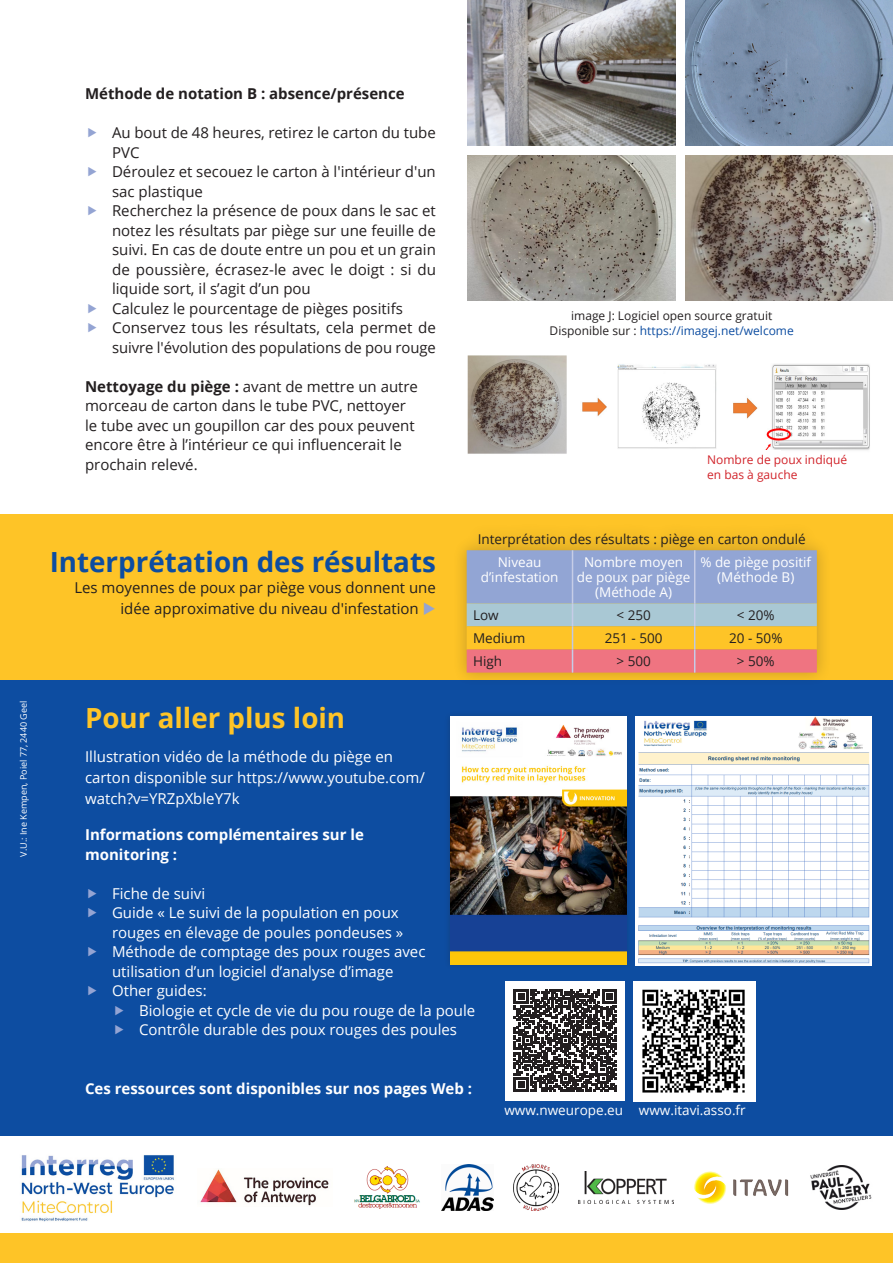
<style>
.page{position:relative;width:893px;height:1263px;background:#fff}
.page>*{position:absolute;margin:0;border:0;box-sizing:border-box;transform-origin:0 0}
.t1{font:700 27.75px "Open Sans";color:#0d4da1}
.t2{font:700 27.75px "Open Sans";color:#fec427}
.t3{font:15px/19.5px "Open Sans";color:#231f20}
.t4{font:15px/19.5px "Open Sans";color:#fff}
.t5{font:700 15px/19.5px "Open Sans";color:#fff}
.t6{font:700 15px "Open Sans";color:#231f20}
.t7{font:13.5px/15px "Open Sans";color:#fff;text-align:center}
.t8{font:13.5px "Open Sans";color:#231f20}
.t9{font:12px/15px "Open Sans";color:#231f20;text-align:center}
.t10{font:12px/14.4px "Open Sans";color:#d1232a}
.t11{font:9px "Open Sans";color:#fff}
.s1{font-weight:700}
.s2{color:#94a4d3}
.s3{color:#0d4da1}
</style>
<div class="page">
<div style="left:0;top:514px;width:893px;height:166px;background:#fec427"></div>
<div style="left:0;top:680px;width:893px;height:455px;background:#0d4da1"></div>
<div style="left:0;top:1233px;width:893px;height:30px;background:#fec427"></div>
<img style="left:685px;top:0;width:208px;height:145px">
<img style="left:468px;top:156px;width:207px;height:145px">
<img style="left:685px;top:156px;width:208px;height:145px">
<img style="left:467px;top:355px;width:403px;height:99px">
<img style="left:468px;top:0;width:207px;height:145px">
<div style="left:452px;top:520px;width:379px;height:167px;background:#231f20;opacity:.25"></div>
<svg style="left:467px;top:550px;width:350px;height:123px"></svg>
<img style="left:442px;top:1165px;width:51px;height:45px">
<img style="left:354px;top:1166px;width:66px;height:43px">
<img style="left:200px;top:1169px;width:129px;height:37px">
<img style="left:694px;top:1171px;width:95px;height:33px">
<img style="left:578px;top:1172px;width:96px;height:31px">
<img style="left:513px;top:1165px;width:45px;height:45px">
<img style="left:810px;top:1165px;width:62px;height:45px">
<img style="left:21px;top:1155px;width:153px;height:67px">
<div style="left:445px;top:711px;width:187px;height:259px;background:#231f20;opacity:.25"></div>
<img style="left:451px;top:717px;width:175px;height:247px">
<img style="left:635px;top:717px;width:237px;height:248px">
<div style="left:505px;top:981px;width:120px;height:119px;background:#fff"></div>
<svg style="left:514px;top:989px;width:103px;height:103px"></svg>
<div style="left:675px;top:451px;width:105px;height:31px;background:#fff"></div>
<div style="left:634px;top:981px;width:122px;height:120px;background:#fff"></div>
<img style="left:642px;top:989px;width:103px;height:104px">
<p class="t11" style="left:17px;top:857px;width:157px;rotate:-90deg">V.U.: Ine Kempen, Poiel 77, 2440 Geel</p>
<p class="t6" style="left:85px;top:83px;width:321px">Méthode de notation B : absence/présence</p>
<p class="t3" style="left:112px;top:122px;width:325px">Au bout de 48 heures, retirez le carton du tube PVC<br>Déroulez et secouez le carton à l'intérieur d'un sac plastique<br>Recherchez la présence de poux dans le sac et notez les résultats par piège sur une feuille de suivi. En cas de doute entre un pou et un grain de poussière, écrasez-le avec le doigt : si du liquide sort, il s’agit d’un pou<br>Calculez le pourcentage de pièges positifs Conservez tous les résultats, cela permet de suivre l'évolution des populations de pou rouge</p>
<p class="t3" style="left:85px;top:376px;width:334px"><span class="s1">Nettoyage du piège :</span> avant de mettre un autre morceau de carton dans le tube PVC, nettoyer le tube avec un goupillon car des poux peuvent encore être à l’intérieur ce qui influencerait le prochain relevé.</p>
<h1 class="t1" style="left:50px;top:543px;width:388px">Interprétation des résultats</h1>
<p class="t3" style="left:74px;top:577px;width:363px;line-height:21px;text-align:right">Les moyennes de poux par piège vous donnent une idée approximative du niveau d'infestation <span class="s2">◆</span></p>
<p class="t9" style="left:550px;top:308px;width:246px">image J: Logiciel open source gratuit<br>Disponible sur : <span class="s3">https://imagej.net/welcome</span></p>
<p class="t10" style="left:707px;top:452px;width:141px">Nombre de poux indiqué en bas à gauche</p>
<p class="t8" style="left:478px;top:530px;width:330px">Interprétation des résultats : piège en carton ondulé</p>
<p class="t7" style="left:481px;top:554px;width:79px">Niveau d’infestation</p>
<p class="t7" style="left:577px;top:554px;width:115px">Nombre moyen de poux par piège (Méthode A)</p>
<p class="t7" style="left:700px;top:554px;width:112px">% de piège positif (Méthode B)</p>
<p class="t8" style="left:473px;top:606px;width:27px">Low</p>
<p class="t8" style="left:616px;top:606px;width:36px">&lt; 250</p>
<p class="t8" style="left:737px;top:606px;width:39px">&lt; 20%</p>
<p class="t8" style="left:473px;top:629px;width:54px">Medium</p>
<p class="t8" style="left:605px;top:629px;width:59px">251 - 500</p>
<p class="t8" style="left:729px;top:629px;width:55px">20 - 50%</p>
<p class="t8" style="left:473px;top:652px;width:31px">High</p>
<p class="t8" style="left:616px;top:652px;width:36px">&gt; 500</p>
<p class="t8" style="left:737px;top:652px;width:39px">&gt; 50%</p>
<h1 class="t2" style="left:85px;top:698px;width:262px">Pour aller plus loin</h1>
<p class="t4" style="left:85px;top:746px;width:341px;line-height:21px">Illustration vidéo de la méthode du piège en carton disponible sur https://www.youtube.com/ watch?v=YRZpXbleY7k</p>
<p class="t5" style="left:85px;top:824px;width:280px">Informations complémentaires sur le monitoring :</p>
<p class="t4" style="left:112px;top:883px;width:315px">Fiche de suivi<br>Guide « Le suivi de la population en poux rouges en élevage de poules pondeuses »<br>Méthode de comptage des poux rouges avec utilisation d’un logiciel d’analyse d’image<br>Other guides:</p>
<p class="t4" style="left:139px;top:1000px;width:338px">Biologie et cycle de vie du pou rouge de la poule<br>Contrôle durable des poux rouges des poules</p>
<p class="t5" style="left:85px;top:1078px;width:389px">Ces ressources sont disponibles sur nos pages Web :</p>
<p class="t7" style="left:504px;top:1102px;width:246px">www.nweurope.eu www.farmpep.net</p>
<p class="t7" style="left:639px;top:1102px;width:108px">www.itavi.asso.fr</p>
</div>
